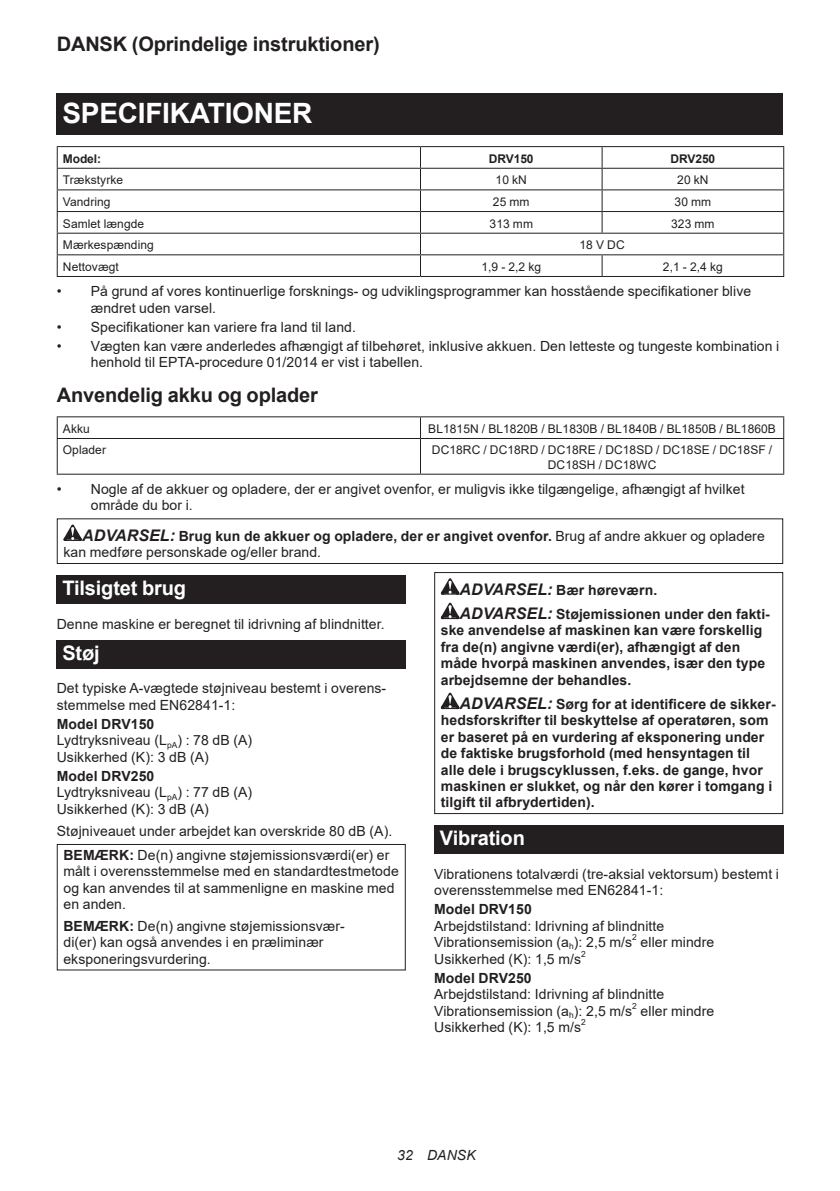
<style>
.page{position:relative;width:840px;height:1191px;background:#fff}
.page>*{position:absolute;margin:0;border:0;box-sizing:border-box;transform-origin:0 0}
.t1{font:700 28px "Arial";letter-spacing:-.01em;color:#fff}
.t2{font:700 20px "Arial";letter-spacing:-.01em;color:#231f20}
.t3{font:700 20px "Arial";letter-spacing:-.01em;color:#fff}
.t4{font:14px/16.4px "Arial";letter-spacing:.005em;color:#231f20}
.t5{font:700 14px/16.4px "Arial";letter-spacing:.005em;color:#231f20}
.t6{font:italic 14px "Arial";letter-spacing:.005em;color:#231f20}
.t7{font:12px/14px "Arial";letter-spacing:.005em;color:#231f20;text-align:center}
.t8{font:700 12px "Arial";letter-spacing:-.01em;color:#231f20}
.t9{font:8.4px "Arial";color:#231f20}
.s1{font-weight:700;font-style:italic;font-size:16px}
.s2{font-weight:700}
.s3{font-style:italic;font-size:16px}
</style>
<div class="page">
<div style="left:57px;top:94px;width:725px;height:41px;background:#231f20"></div>
<hr style="left:57px;top:146px;width:363px;height:1px;background:#231f20">
<hr style="left:420px;top:146px;width:181px;height:1px;background:#231f20">
<hr style="left:601px;top:146px;width:182px;height:1px;background:#231f20">
<hr style="left:57px;top:168px;width:363px;height:1px;background:#231f20">
<hr style="left:420px;top:168px;width:181px;height:1px;background:#231f20">
<hr style="left:601px;top:168px;width:182px;height:1px;background:#231f20">
<hr style="left:57px;top:189px;width:363px;height:1px;background:#231f20">
<hr style="left:420px;top:189px;width:181px;height:1px;background:#231f20">
<hr style="left:601px;top:189px;width:182px;height:1px;background:#231f20">
<hr style="left:57px;top:211px;width:363px;height:1px;background:#231f20">
<hr style="left:420px;top:211px;width:181px;height:1px;background:#231f20">
<hr style="left:601px;top:211px;width:182px;height:1px;background:#231f20">
<svg style="left:601px;top:147px;width:1px;height:86px"></svg>
<hr style="left:57px;top:233px;width:363px;height:1px;background:#231f20">
<hr style="left:420px;top:233px;width:181px;height:1px;background:#231f20">
<hr style="left:601px;top:233px;width:182px;height:1px;background:#231f20">
<hr style="left:57px;top:254px;width:363px;height:1px;background:#231f20">
<svg style="left:57px;top:147px;width:1px;height:129px"></svg>
<hr style="left:420px;top:254px;width:181px;height:1px;background:#231f20">
<svg style="left:420px;top:147px;width:1px;height:129px"></svg>
<hr style="left:601px;top:254px;width:182px;height:1px;background:#231f20">
<svg style="left:601px;top:255px;width:1px;height:21px"></svg>
<hr style="left:57px;top:276px;width:363px;height:1px;background:#231f20">
<hr style="left:420px;top:276px;width:181px;height:1px;background:#231f20">
<hr style="left:601px;top:276px;width:182px;height:1px;background:#231f20">
<hr style="left:57px;top:416px;width:363px;height:1px;background:#231f20">
<svg style="left:57px;top:417px;width:1px;height:21px"></svg>
<hr style="left:420px;top:416px;width:363px;height:1px;background:#231f20">
<svg style="left:420px;top:417px;width:1px;height:21px"></svg>
<hr style="left:57px;top:438px;width:363px;height:1px;background:#231f20">
<hr style="left:57px;top:439px;width:1px;height:35px;background:#231f20">
<hr style="left:420px;top:438px;width:363px;height:1px;background:#231f20">
<hr style="left:420px;top:439px;width:1px;height:35px;background:#231f20">
<hr style="left:782px;top:439px;width:1px;height:35px;background:#231f20">
<hr style="left:57px;top:474px;width:363px;height:1px;background:#231f20">
<hr style="left:420px;top:474px;width:363px;height:1px;background:#231f20">
<svg style="left:63px;top:524px;width:19px;height:17px"></svg>
<div style="left:57px;top:518px;width:725px;height:46px;border:1px solid #231f20"></div>
<div style="left:57px;top:575px;width:348px;height:29px;background:#231f20"></div>
<div style="left:57px;top:640px;width:348px;height:28px;background:#231f20"></div>
<div style="left:57px;top:844px;width:348px;height:126px;border:1px solid #231f20"></div>
<svg style="left:440px;top:578px;width:19px;height:16px"></svg>
<svg style="left:440px;top:602px;width:19px;height:17px"></svg>
<svg style="left:440px;top:692px;width:19px;height:17px"></svg>
<div style="left:434px;top:572px;width:348px;height:242px;border:1px solid #231f20"></div>
<div style="left:434px;top:825px;width:348px;height:29px;background:#231f20"></div>
<h2 class="t2" style="left:57px;top:30px;width:324px">DANSK (Oprindelige instruktioner)</h2>
<h1 class="t1" style="left:62px;top:94px;width:251px">SPECIFIKATIONER</h1>
<p class="t8" style="left:63px;top:150px;width:40px">Model:</p>
<p class="t8" style="left:488px;top:150px;width:46px">DRV150</p>
<p class="t8" style="left:670px;top:150px;width:46px">DRV250</p>
<p class="t7" style="left:63px;top:173px;width:62px">Trækstyrke</p>
<p class="t7" style="left:495px;top:173px;width:33px">10 kN</p>
<p class="t7" style="left:677px;top:173px;width:33px">20 kN</p>
<p class="t7" style="left:63px;top:195px;width:49px">Vandring</p>
<p class="t7" style="left:492px;top:195px;width:38px">25 mm</p>
<p class="t7" style="left:674px;top:195px;width:38px">30 mm</p>
<p class="t7" style="left:63px;top:216px;width:83px">Samlet længde</p>
<p class="t7" style="left:489px;top:216px;width:45px">313 mm</p>
<p class="t7" style="left:670px;top:216px;width:45px">323 mm</p>
<p class="t7" style="left:63px;top:238px;width:92px">Mærkespænding</p>
<p class="t7" style="left:579px;top:238px;width:47px">18 V DC</p>
<p class="t7" style="left:63px;top:259px;width:57px">Nettovægt</p>
<p class="t7" style="left:481px;top:259px;width:61px">1,9 - 2,2 kg</p>
<p class="t7" style="left:662px;top:259px;width:61px">2,1 - 2,4 kg</p>
<p class="t4" style="left:91px;top:283px;width:661px;text-indent:-34px">• På grund af vores kontinuerlige forsknings- og udviklingsprogrammer kan hosstående specifikationer blive ændret uden varsel.</p>
<p class="t4" style="left:57px;top:318px;width:300px">• Specifikationer kan variere fra land til land.</p>
<p class="t4" style="left:91px;top:338px;width:689px;text-indent:-34px">• Vægten kan være anderledes afhængigt af tilbehøret, inklusive akkuen. Den letteste og tungeste kombination i henhold til EPTA-procedure 01/2014 er vist i tabellen.</p>
<h2 class="t2" style="left:57px;top:381px;width:262px">Anvendelig akku og oplader</h2>
<p class="t7" style="left:63px;top:421px;width:28px">Akku</p>
<p class="t7" style="left:428px;top:421px;width:349px">BL1815N / BL1820B / BL1830B / BL1840B / BL1850B / BL1860B</p>
<p class="t7" style="left:63px;top:443px;width:45px">Oplader</p>
<p class="t7" style="left:431px;top:443px;width:341px">DC18RC / DC18RD / DC18RE / DC18SD / DC18SE / DC18SF /<br>DC18SH / DC18WC</p>
<p class="t4" style="left:91px;top:481px;width:655px;text-indent:-34px">• Nogle af de akkuer og opladere, der er angivet ovenfor, er muligvis ikke tilgængelige, afhængigt af hvilket område du bor i.</p>
<p class="t4" style="left:63px;top:528px;width:702px;text-indent:19px"><span class="s1">ADVARSEL:</span> <span class="s2">Brug kun de akkuer og opladere, der er angivet ovenfor.</span> Brug af andre akkuer og opladere kan medføre personskade og/eller brand.</p>
<h2 class="t3" style="left:62px;top:574px;width:125px">Tilsigtet brug</h2>
<p class="t4" style="left:57px;top:615px;width:329px">Denne maskine er beregnet til idrivning af blindnitter.</p>
<h2 class="t3" style="left:62px;top:639px;width:39px">Støj</h2>
<p class="t4" style="left:57px;top:680px;width:331px">Det typiske A-vægtede støjniveau bestemt i overens&shy;stemmelse med EN62841-1:</p>
<p class="t4" style="left:57px;top:716px;width:197px"><span class="s2">Model DRV150<br></span>Lydtryksniveau (L<sub>pA</sub>) : 78 dB (A)<br>Usikkerhed (K): 3 dB (A)</p>
<p class="t4" style="left:57px;top:768px;width:197px"><span class="s2">Model DRV250<br></span>Lydtryksniveau (L<sub>pA</sub>) : 77 dB (A)<br>Usikkerhed (K): 3 dB (A)</p>
<p class="t4" style="left:57px;top:819px;width:337px;line-height:23.8px;text-align:center">Støjniveauet under arbejdet kan overskride 80 dB (A).<br><span class="s2">BEMÆRK:</span> De(n) angivne støjemissionsværdi(er) er</p>
<p class="t4" style="left:63px;top:863px;width:337px">målt i overensstemmelse med en standardtestmetode og kan anvendes til at sammenligne en maskine med en anden.</p>
<p class="t4" style="left:63px;top:917px;width:283px"><span class="s2">BEMÆRK:</span> De(n) angivne støjemissionsvær&shy;di(er) kan også anvendes i en præliminær eksponeringsvurdering.</p>
<p class="t5" style="left:459px;top:577px;width:312px;line-height:24.4px"><span class="s3">ADVARSEL:</span> Bær høreværn.<br><span class="s3">ADVARSEL:</span> Støjemissionen under den fakti-</p>
<p class="t5" style="left:440px;top:622px;width:326px">ske anvendelse af maskinen kan være forskellig fra de(n) angivne værdi(er), afhængigt af den måde hvorpå maskinen anvendes, især den type arbejdsemne der behandles.</p>
<p class="t5" style="left:440px;top:696px;width:336px;text-indent:19px"><span class="s3">ADVARSEL:</span> Sørg for at identificere de sikker&shy;hedsforskrifter til beskyttelse af operatøren, som er baseret på en vurdering af eksponering under de faktiske brugsforhold (med hensyntagen til alle dele i brugscyklussen, f.eks. de gange, hvor maskinen er slukket, og når den kører i tomgang i tilgift til afbrydertiden).</p>
<h2 class="t3" style="left:439px;top:824px;width:86px">Vibration</h2>
<p class="t4" style="left:434px;top:865px;width:346px">Vibrationens totalværdi (tre-aksial vektorsum) bestemt i overensstemmelse med EN62841-1:</p>
<p class="t5" style="left:434px;top:901px;width:99px">Model DRV150</p>
<p class="t4" style="left:434px;top:917px;width:231px">Arbejdstilstand: Idrivning af blindnitte<br>Vibrationsemission (a<sub>h</sub>): 2,5 m/s</p>
<p class="t9" style="left:632px;top:931px;width:6px">2</p>
<p class="t4" style="left:640px;top:934px;width:75px">eller mindre</p>
<p class="t4" style="left:434px;top:950px;width:148px">Usikkerhed (K): 1,5 m/s</p>
<p class="t9" style="left:581px;top:947px;width:6px">2</p>
<p class="t5" style="left:434px;top:969px;width:99px">Model DRV250</p>
<p class="t4" style="left:434px;top:986px;width:231px">Arbejdstilstand: Idrivning af blindnitte<br>Vibrationsemission (a<sub>h</sub>): 2,5 m/s</p>
<p class="t9" style="left:632px;top:999px;width:6px">2</p>
<p class="t4" style="left:640px;top:1002px;width:75px">eller mindre</p>
<p class="t4" style="left:434px;top:1018px;width:148px">Usikkerhed (K): 1,5 m/s</p>
<p class="t9" style="left:581px;top:1016px;width:6px">2</p>
<p class="t6" style="left:397px;top:1146px;width:80px">32 DANSK</p>
</div>
